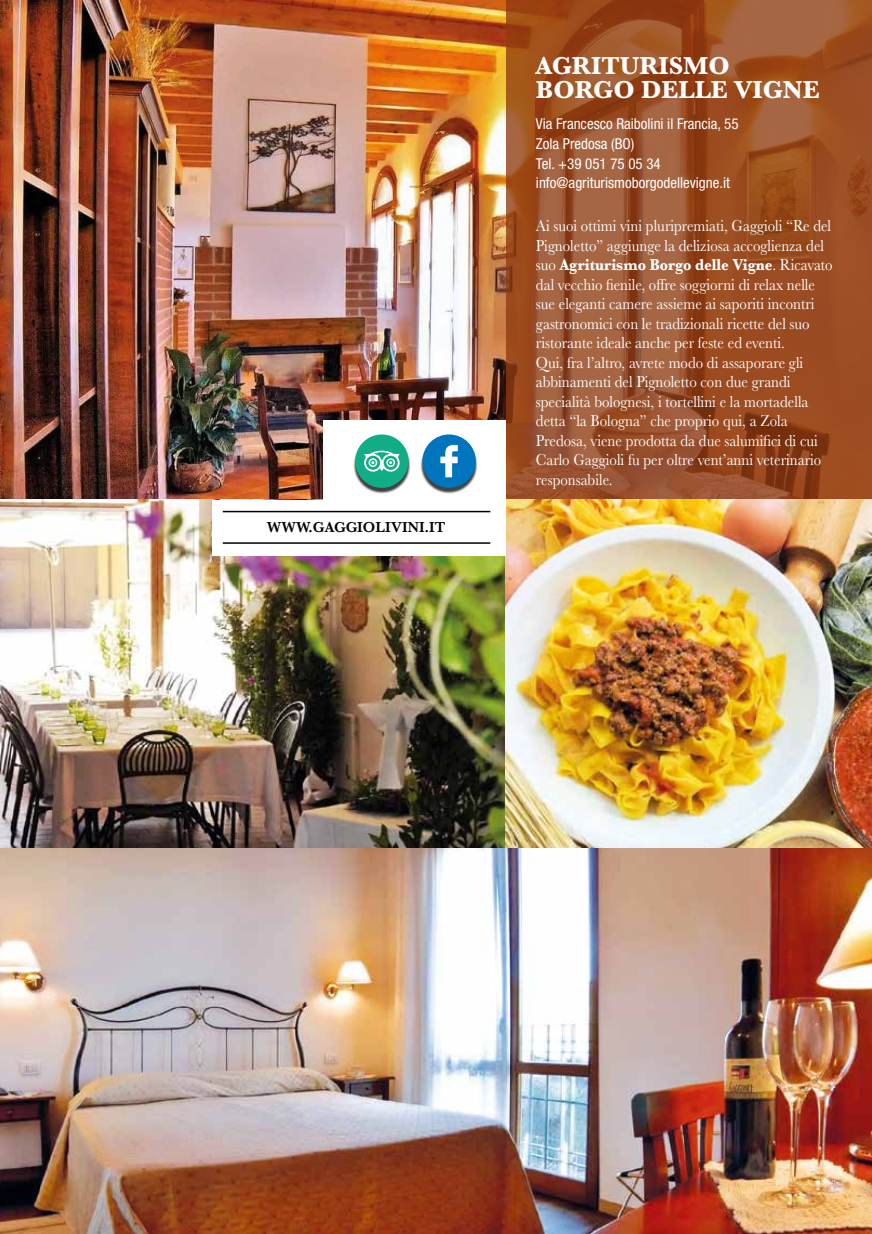
<style>
.page{position:relative;width:872px;height:1234px;background:#fff}
.page>*{position:absolute;margin:0;border:0;box-sizing:border-box;transform-origin:0 0}
.t1{font:700 25.5px/24px "Baskerville";color:#fff}
.t2{font:16.5px/19.5px "Baskerville";color:#fff;scale:.9 1}
.t3{font:condensed 15px/19.5px "Helvetica Neue LT Std";color:#fff}
.t4{font:600 15px "Baskerville";color:#000}
.s1{font-weight:700}
</style>
<div class="page">
<img style="left:0;top:0;width:506px;height:500px">
<svg style="left:506px;top:0;width:366px;height:500px;background:#9b5028"></svg>
<img style="left:0;top:500px;width:506px;height:348px">
<img style="left:506px;top:500px;width:366px;height:348px">
<img style="left:0;top:848px;width:872px;height:385px">
<div style="left:323px;top:420px;width:183px;height:85px;background:#fff"></div>
<div style="left:212px;top:500px;width:294px;height:55px;background:#fff"></div>
<div style="left:420px;top:436px;width:58px;height:58px;background:#000;opacity:.75"></div>
<div style="left:422px;top:434px;width:54px;height:54px;background:#0075bd;border-radius:50%"></div>
<svg style="left:440px;top:445px;width:18px;height:32px"></svg>
<div style="left:353px;top:436px;width:57px;height:58px;background:#000;opacity:.75"></div>
<div style="left:355px;top:434px;width:53px;height:54px;background:#11ad87;border-radius:50%"></div>
<svg style="left:364px;top:450px;width:35px;height:22px"></svg>
<hr style="left:223px;top:510px;width:267px;height:2px;background:#000">
<hr style="left:223px;top:542px;width:267px;height:1px;background:#000">
<p class="t4" style="left:267px;top:517px;width:180px">WWW.GAGGIOLIVINI.IT</p>
<h1 class="t1" style="left:536px;top:54px;width:285px">AGRITURISMO<br>BORGO DELLE VIGNE</h1>
<p class="t3" style="left:536px;top:114px;width:204px">Via Francesco Raibolini il Francia, 55<br>Zola Predosa (BO)<br>Tel. +39 051 75 05 34 info@agriturismoborgodellevigne.it</p>
<p class="t2" style="left:536px;top:216px;width:331px">Ai suoi ottimi vini pluripremiati, Gaggioli “Re del Pignoletto” aggiunge la deliziosa accoglienza del suo <span class="s1">Agriturismo Borgo delle Vigne</span>. Ricavato dal vecchio fienile, offre soggiorni di relax nelle sue eleganti camere assieme ai saporiti incontri gastronomici con le tradizionali ricette del suo ristorante ideale anche per feste ed eventi.<br>Qui, fra l’altro, avrete modo di assaporare gli abbinamenti del Pignoletto con due grandi specialità bolognesi, i tortellini e la mortadella detta “la Bologna” che proprio qui, a Zola Predosa, viene prodotta da due salumifici di cui Carlo Gaggioli fu per oltre vent’anni veterinario responsabile.</p>
</div>
